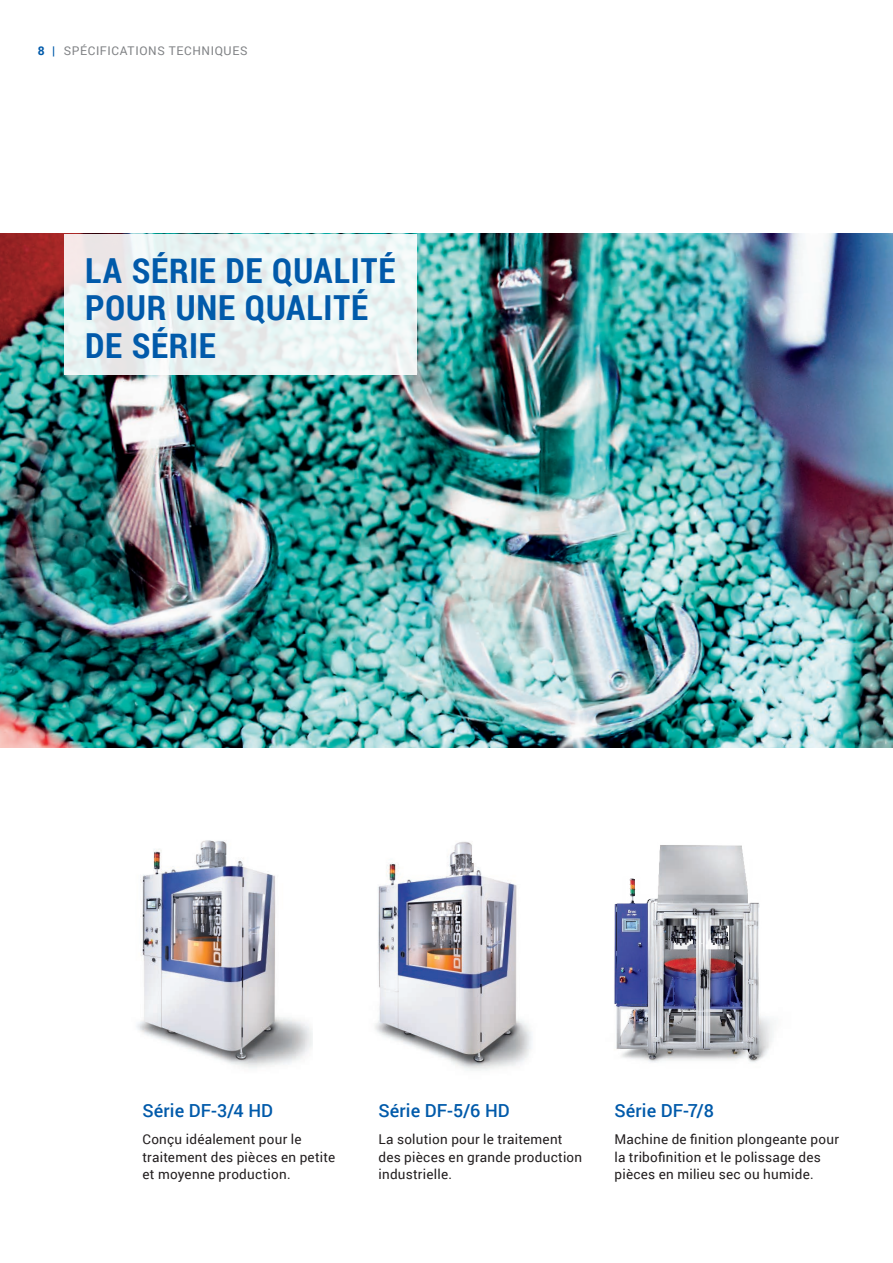
<style>
.page{position:relative;width:893px;height:1263px;background:#fff}
.page>*{position:absolute;margin:0;border:0;box-sizing:border-box;transform-origin:0 0}
.t1{font:700 34.5px/37.5px "Roboto Condensed";letter-spacing:.025em;color:#015aaa}
.t2{font:500 18px "Roboto";letter-spacing:.005em;color:#015aaa}
.t3{font:13.5px/18px "Roboto";letter-spacing:.02em;color:#231f20}
.t4{font:12px "Roboto";letter-spacing:.05em;color:#808285}
.s1{font-weight:700;color:#015aaa}
</style>
<div class="page">
<img style="left:375px;top:841px;width:157px;height:230px">
<img style="left:136px;top:840px;width:176px;height:228px">
<img style="left:614px;top:845px;width:160px;height:217px">
<img style="left:0;top:234px;width:893px;height:513px">
<div style="left:64px;top:234px;width:353px;height:140px;background:linear-gradient(to right,#eaeded,#ecf7f6)"></div>
<p class="t4" style="left:38px;top:42px;width:211px"><span class="s1">8 |</span> SPÉCIFICATIONS TECHNIQUES</p>
<h1 class="t1" style="left:85px;top:250px;width:312px">LA SÉRIE DE QUALITÉ<br>POUR UNE QUALITÉ<br>DE SÉRIE</h1>
<h2 class="t2" style="left:142px;top:1097px;width:132px">Série DF-3/4 HD</h2>
<p class="t3" style="left:142px;top:1129px;width:194px">Conçu idéalement pour le traitement des pièces en petite et moyenne production.</p>
<h2 class="t2" style="left:378px;top:1097px;width:133px">Série DF-5/6 HD</h2>
<p class="t3" style="left:378px;top:1129px;width:205px">La solution pour le traitement des pièces en grande production industrielle.</p>
<h2 class="t2" style="left:614px;top:1097px;width:101px">Série DF-7/8</h2>
<p class="t3" style="left:614px;top:1129px;width:226px">Machine de finition plongeante pour la tribofinition et le polissage des pièces en milieu sec ou humide.</p>
</div>
